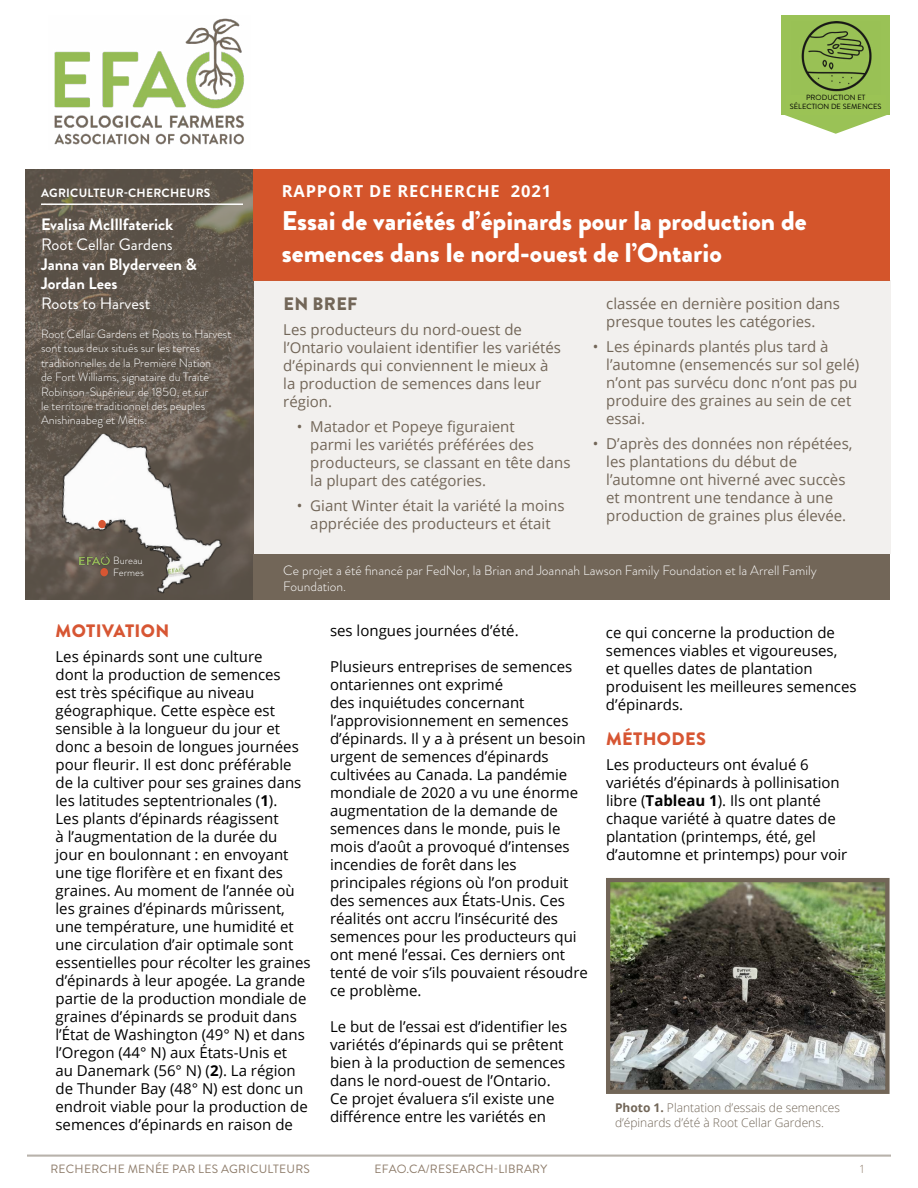
<style>
.page{position:relative;width:918px;height:1188px;background:#fff}
.page>*{position:absolute;margin:0;border:0;box-sizing:border-box;transform-origin:0 0}
.t1{font:900 27px/32.4px "Brandon Grotesque";color:#fff}
.t2{font:900 18px "Brandon Grotesque";letter-spacing:.02em;color:#d75633}
.t3{font:900 18px "Brandon Grotesque";letter-spacing:.02em;color:#726658}
.t4{font:700 16.5px/19.8px "Brandon Grotesque";color:#fff}
.t5{font:16.5px "Brandon Grotesque";color:#fff}
.t6{font:700 16.5px "Open Sans";letter-spacing:.05em;color:#fff}
.t7{font:15px/18px "Open Sans";color:#000}
.t8{font:15px/18px "Open Sans";color:#726658}
.t9{font:300 13.5px/16.2px "Brandon Grotesque";color:#fff}
.t10{font:300 12px/14.4px "Brandon Grotesque";color:#fff}
.t11{font:300 12px/14.4px "Open Sans";color:#726658}
.t12{font:12px "Brandon Grotesque";letter-spacing:.02em;color:#8d7b69}
.t13{font:700 12px "Brandon Grotesque";letter-spacing:.02em;color:#fff}
.t14{font:300 12px "Brandon Grotesque";color:#8d7b69}
.t15{font:300 10.5px/12.6px "Brandon Grotesque";color:#fff}
.t16{font:7.5px/9px "Brandon Grotesque";color:#000;text-align:center}
.s1{font-weight:700}
</style>
<div class="page">
<img style="left:54px;top:18px;width:190px;height:127px">
<hr style="left:27px;top:1155px;width:864px;height:2px;background:#726658">
<svg style="left:25px;top:170px;width:229px;height:430px;background:#62594e"></svg>
<div style="left:782px;top:15px;width:108px;height:100px;background:#9ac256"></div>
<svg style="left:785px;top:115px;width:102px;height:19px"></svg>
<img style="left:801px;top:22px;width:71px;height:70px">
<hr style="left:41px;top:203px;width:202px;height:2px;background:#fff">
<div style="left:254px;top:170px;width:636px;height:111px;background:#d4552b"></div>
<div style="left:251px;top:281px;width:640px;height:273px;background:#f2f0ee"></div>
<div style="left:254px;top:554px;width:636px;height:46px;background:#726658"></div>
<img style="left:45px;top:419px;width:190px;height:181px">
<div style="left:98px;top:520px;width:8px;height:8px;background:#d75633;border-radius:50%"></div>
<img style="left:611px;top:883px;width:274px;height:206px">
<div style="left:606px;top:878px;width:284px;height:216px;border:4px solid #726658"></div>
<img style="left:78px;top:552px;width:32px;height:13px">
<div style="left:100px;top:568px;width:8px;height:8px;background:#d75633;border-radius:50%"></div>
<p class="t13" style="left:41px;top:184px;width:171px">AGRICULTEUR-CHERCHEURS</p>
<p class="t4" style="left:41px;top:215px;width:134px">Evalisa McIllfaterick</p>
<p class="t5" style="left:41px;top:233px;width:133px">Root Cellar Gardens</p>
<p class="t4" style="left:41px;top:254px;width:157px">Janna van Blyderveen &amp;<br>Jordan Lees</p>
<p class="t5" style="left:41px;top:292px;width:111px">Roots to Harvest</p>
<p class="t10" style="left:41px;top:327px;width:192px">Root Cellar Gardens et Roots to Harvest sont tous deux situés sur les terres traditionnelles de la Première Nation<br>de Fort Williams, signataire du Traité Robinson-Supérieur de 1850, et sur<br>le territoire traditionnel des peuples Anishinaabeg et Métis.</p>
<p class="t15" style="left:113px;top:554px;width:32px">Bureau<br>Fermes</p>
<p class="t6" style="left:282px;top:180px;width:271px">RAPPORT DE RECHERCHE 2021</p>
<p class="t16" style="left:790px;top:93px;width:93px">PRODUCTION ET<br>SÉLECTION DE SEMENCES</p>
<h1 class="t1" style="left:282px;top:205px;width:526px">Essai de variétés d’épinards pour la production de semences dans le nord-ouest de l’Ontario</h1>
<p class="t3" style="left:283px;top:291px;width:75px">EN BREF</p>
<p class="t8" style="left:283px;top:320px;width:279px">Les producteurs du nord-ouest de l’Ontario voulaient identifier les variétés d’épinards qui conviennent le mieux à la production de semences dans leur région.</p>
<p class="t8" style="left:310px;top:417px;width:262px;text-indent:-14px">• Matador et Popeye figuraient<br>parmi les variétés préférées des producteurs, se classant en tête dans la plupart des catégories.</p>
<p class="t8" style="left:297px;top:496px;width:269px;text-align:center">• Giant Winter était la variété la moins appréciée des producteurs et était</p>
<p class="t8" style="left:606px;top:294px;width:235px">classée en dernière position dans presque toutes les catégories.</p>
<p class="t8" style="left:606px;top:337px;width:255px;text-indent:-14px">• Les épinards plantés plus tard à l’automne (ensemencés sur sol gelé) n’ont pas survécu donc n’ont pas pu produire des graines au sein de cet essai.</p>
<p class="t8" style="left:606px;top:434px;width:248px;text-indent:-14px">• D’après des données non répétées, les plantations du début de l’automne ont hiverné avec succès et montrent une tendance à une production de graines plus élevée.</p>
<p class="t9" style="left:283px;top:562px;width:535px">Ce projet a été financé par FedNor, la Brian and Joannah Lawson Family Foundation et la Arrell Family<br>Foundation.</p>
<p class="t2" style="left:56px;top:618px;width:115px">MOTIVATION</p>
<p class="t7" style="left:56px;top:647px;width:257px">Les épinards sont une culture<br>dont la production de semences<br>est très spécifique au niveau géographique. Cette espèce est sensible à la longueur du jour et donc a besoin de longues journées pour fleurir. Il est donc préférable de la cultiver pour ses graines dans les latitudes septentrionales (<span class="s1">1</span>).<br>Les plants d’épinards réagissent<br>à l’augmentation de la durée du<br>jour en boulonnant : en envoyant une tige florifère et en fixant des graines. Au moment de l’année où les graines d’épinards mûrissent, une température, une humidité et une circulation d’air optimale sont essentielles pour récolter les graines d’épinards à leur apogée. La grande partie de la production mondiale de graines d’épinards se produit dans l’État de Washington (49° N) et dans l’Oregon (44° N) aux États-Unis et<br>au Danemark (56° N) (<span class="s1">2</span>). La région de Thunder Bay (48° N) est donc un endroit viable pour la production de semences d’épinards en raison de</p>
<p class="t7" style="left:330px;top:621px;width:190px">ses longues journées d’été.</p>
<p class="t7" style="left:330px;top:657px;width:260px">Plusieurs entreprises de semences ontariennes ont exprimé<br>des inquiétudes concernant l’approvisionnement en semences d’épinards. Il y a à présent un besoin urgent de semences d’épinards cultivées au Canada. La pandémie mondiale de 2020 a vu une énorme augmentation de la demande de semences dans le monde, puis le mois d’août a provoqué d’intenses incendies de forêt dans les principales régions où l’on produit des semences aux États-Unis. Ces réalités ont accru l’insécurité des semences pour les producteurs qui ont mené l’essai. Ces derniers ont tenté de voir s’ils pouvaient résoudre ce problème.</p>
<p class="t7" style="left:330px;top:1017px;width:239px">Le but de l’essai est d’identifier les variétés d’épinards qui se prêtent bien à la production de semences dans le nord-ouest de l’Ontario.<br>Ce projet évaluera s’il existe une différence entre les variétés en</p>
<p class="t7" style="left:606px;top:623px;width:252px">ce qui concerne la production de semences viables et vigoureuses,<br>et quelles dates de plantation produisent les meilleures semences d’épinards.</p>
<p class="t2" style="left:606px;top:726px;width:101px">MÉTHODES</p>
<p class="t7" style="left:606px;top:755px;width:243px">Les producteurs ont évalué 6 variétés d’épinards à pollinisation libre (<span class="s1">Tableau 1</span>). Ils ont planté chaque variété à quatre dates de plantation (printemps, été, gel d’automne et printemps) pour voir</p>
<p class="t11" style="left:615px;top:1100px;width:227px"><span class="s1">Photo 1.</span> Plantation d’essais de semences d’épinards d’été à Root Cellar Gardens.</p>
<p class="t12" style="left:50px;top:1161px;width:261px">RECHERCHE MENÉE PAR LES AGRICULTEURS</p>
<p class="t12" style="left:375px;top:1161px;width:174px">EFAO.CA/RESEARCH-LIBRARY</p>
<p class="t14" style="left:860px;top:1161px;width:5px">1</p>
</div>
